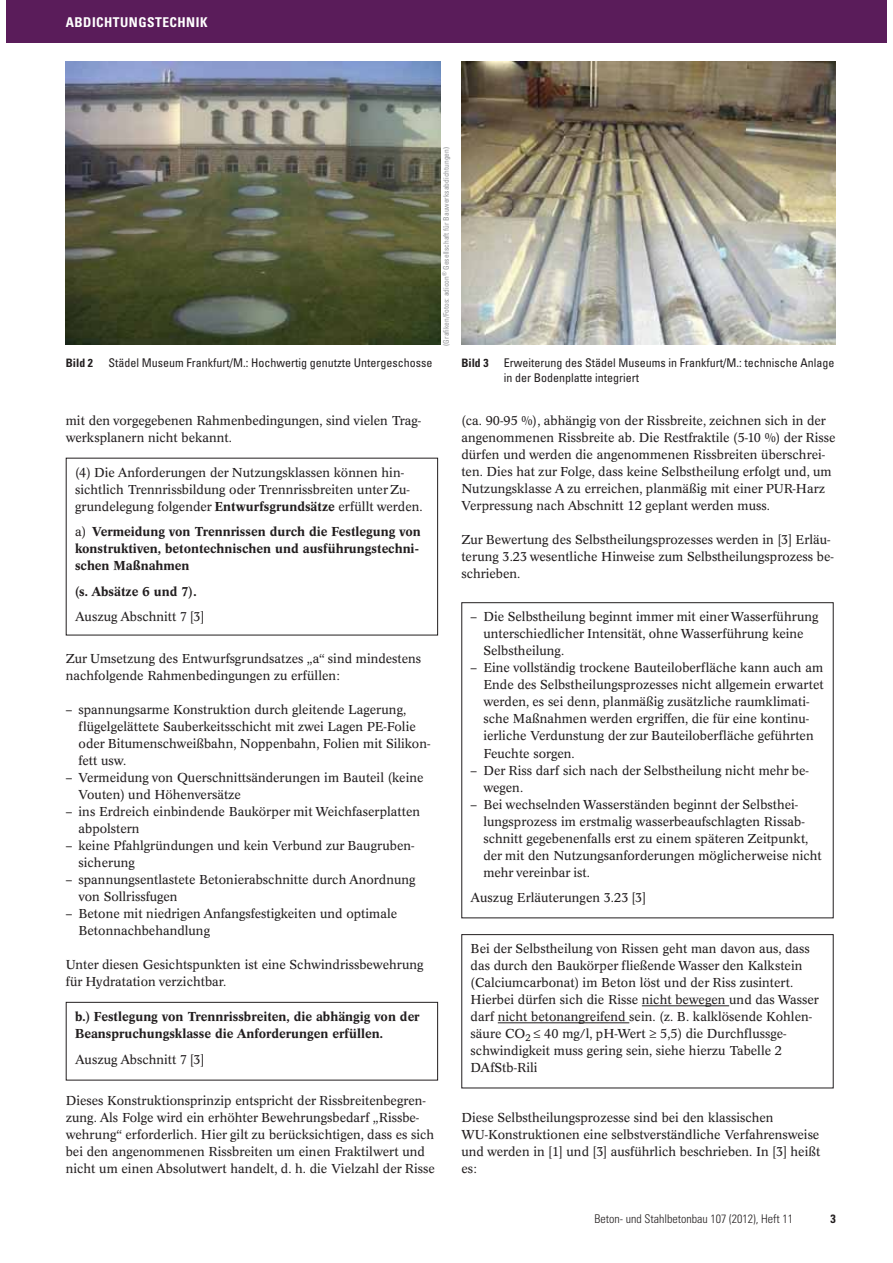
<style>
.page{position:relative;width:893px;height:1263px;background:#fff}
.page>*{position:absolute;margin:0;border:0;box-sizing:border-box;transform-origin:0 0}
.t1{font:700 condensed 13.5px "Univers LT Std";letter-spacing:.035em;color:#fff}
.t2{font:12.75px/17px "Concorde BQ";color:#221e1f}
.t3{font:500 12.75px/17px "Concorde BQ";color:#221e1f;text-align:justify}
.t4{font:condensed 12px/15px "Univers LT Std";color:#221e1f}
.t5{font:300 condensed 12px "Univers LT Std";color:#221e1f}
.t6{font:700 condensed 12px "Univers LT Std";color:#221e1f}
.t7{font:700 condensed 11.55px "Univers LT Std";color:#221e1f}
.t8{font:condensed 7.5px "Univers LT Std";color:#939598}
.s1{font-weight:500}
.s2{font-weight:400}
</style>
<div class="page">
<div style="left:6px;top:0;width:880px;height:43px;background:#5a1c5a"></div>
<div style="left:66px;top:1002px;width:372px;height:78px;border:1px solid #221e1f"></div>
<div style="left:461px;top:934px;width:372px;height:154px;border:1px solid #221e1f"></div>
<hr style="left:642px;top:1006px;width:87px;height:1px;background:#221e1f">
<hr style="left:498px;top:1023px;width:131px;height:1px;background:#221e1f">
<img style="left:461px;top:61px;width:374px;height:284px">
<img style="left:66px;top:61px;width:374px;height:284px">
<p class="t1" style="left:66px;top:16px;width:143px">ABDICHTUNGSTECHNIK</p>
<p class="t7" style="left:66px;top:358px;width:29px">Bild 2</p>
<p class="t4" style="left:108px;top:356px;width:325px">Städel Museum Frankfurt/M.: Hochwertig genutzte Untergeschosse</p>
<p class="t8" style="left:443px;top:346px;width:200px;rotate:-90deg">(Grafiken/Fotos: adicon<sup>®</sup> Gesellschaft für Bauwerksabdichtungen)</p>
<p class="t7" style="left:461px;top:358px;width:29px">Bild 3</p>
<p class="t4" style="left:504px;top:356px;width:332px">Erweiterung des Städel Museums in Frankfurt/M.: technische Anlage in der Bodenplatte integriert</p>
<p class="t2" style="left:66px;top:413px;width:357px">mit den vorgegebenen Rahmenbedingungen, sind vielen Trag&shy;werksplanern nicht bekannt.</p>
<p class="t2" style="left:75px;top:465px;width:349px">(4) Die Anforderungen der Nutzungsklassen können hin&shy;sichtlich Trennrissbildung oder Trennrissbreiten unter Zu&shy;grundelegung folgender <span class="s1">Entwurfsgrundsätze</span> erfüllt werden.</p>
<p class="t3" style="left:75px;top:525px;width:347px"><span class="s2">a)</span> Vermeidung von Trennrissen durch die Festlegung von konstruktiven, betontechnischen und ausführungstechni&shy;schen Maßnahmen</p>
<p class="t3" style="left:75px;top:584px;width:123px">(s. Absätze 6 und 7).</p>
<p class="t2" style="left:75px;top:610px;width:131px">Auszug Abschnitt 7 [3]</p>
<p class="t2" style="left:66px;top:651px;width:357px">Zur Umsetzung des Entwurfsgrundsatzes „a“ sind mindestens nachfolgende Rahmenbedingungen zu erfüllen:</p>
<p class="t2" style="left:79px;top:702px;width:353px;text-indent:-13px">– spannungsarme Konstruktion durch gleitende Lagerung, flügelgelättete Sauberkeitsschicht mit zwei Lagen PE-Folie oder Bitumenschweißbahn, Noppenbahn, Folien mit Silikon&shy;fett usw.</p>
<p class="t2" style="left:79px;top:770px;width:346px;text-indent:-13px">– Vermeidung von Querschnittsänderungen im Bauteil (keine<br>Vouten) und Höhenversätze</p>
<p class="t2" style="left:79px;top:804px;width:343px;text-indent:-13px">– ins Erdreich einbindende Baukörper mit Weichfaserplatten abpolstern</p>
<p class="t2" style="left:79px;top:838px;width:337px;text-indent:-13px">– keine Pfahlgründungen und kein Verbund zur Baugruben - sicherung</p>
<p class="t2" style="left:79px;top:872px;width:338px;text-indent:-13px">– spannungsentlastete Betonierabschnitte durch Anordnung von Sollrissfugen</p>
<p class="t2" style="left:79px;top:906px;width:320px;text-indent:-13px">– Betone mit niedrigen Anfangsfestigkeiten und optimale<br>Betonnachbehandlung</p>
<p class="t2" style="left:66px;top:957px;width:359px">Unter diesen Gesichtspunkten ist eine Schwindrissbewehrung für Hydratation verzichtbar.</p>
<p class="t3" style="left:75px;top:1009px;width:346px">b.) Festlegung von Trennrissbreiten, die abhängig von der<br>Beanspruchungsklasse die Anforderungen erfüllen.</p>
<p class="t2" style="left:75px;top:1052px;width:131px">Auszug Abschnitt 7 [3]</p>
<p class="t2" style="left:66px;top:1093px;width:370px">Dieses Konstruktionsprinzip entspricht der Rissbreitenbegren&shy;zung. Als Folge wird ein erhöhter Bewehrungsbedarf „Rissbe&shy;wehrung“ erforderlich. Hier gilt zu berücksichtigen, dass es sich bei den angenommenen Rissbreiten um einen Fraktilwert und nicht um einen Absolutwert handelt, d. h. die Vielzahl der Risse</p>
<p class="t2" style="left:461px;top:413px;width:376px">(ca. 90-95 %), abhängig von der Rissbreite, zeichnen sich in der angenommenen Rissbreite ab. Die Restfraktile (5-10 %) der Risse dürfen und werden die angenommenen Rissbreiten überschrei&shy;ten. Dies hat zur Folge, dass keine Selbstheilung erfolgt und, um Nutzungsklasse A zu erreichen, planmäßig mit einer PUR-Harz Verpressung nach Abschnitt 12 geplant werden muss.</p>
<p class="t2" style="left:461px;top:532px;width:374px">Zur Bewertung des Selbstheilungsprozesses werden in [3] Erläu&shy;terung 3.23 wesentliche Hinweise zum Selbstheilungsprozess be&shy;schrieben.</p>
<p class="t2" style="left:483px;top:610px;width:337px;text-indent:-13px">– Die Selbstheilung beginnt immer mit einer Wasserführung unterschiedlicher Intensität, ohne Wasserführung keine<br>Selbstheilung.</p>
<p class="t2" style="left:483px;top:661px;width:342px;text-indent:-13px">– Eine vollständig trockene Bauteiloberfläche kann auch am Ende des Selbstheilungsprozesses nicht allgemein erwartet werden, es sei denn, planmäßig zusätzliche raumklimati&shy;sche Maßnahmen werden ergriffen, die für eine kontinu&shy;ierliche Verdunstung der zur Bauteiloberfläche geführten Feuchte sorgen.</p>
<p class="t2" style="left:483px;top:763px;width:327px;text-indent:-13px">– Der Riss darf sich nach der Selbstheilung nicht mehr be - wegen.</p>
<p class="t2" style="left:483px;top:797px;width:340px;text-indent:-13px">– Bei wechselnden Wasserständen beginnt der Selbsthei&shy;lungsprozess im erstmalig wasserbeaufschlagten Rissab&shy;schnitt gegebenenfalls erst zu einem späteren Zeitpunkt, der mit den Nutzungsanforderungen möglicherweise nicht mehr vereinbar ist.</p>
<p class="t2" style="left:470px;top:890px;width:177px">Auszug Erläuterungen 3.23 [3]</p>
<p class="t2" style="left:470px;top:942px;width:350px">Bei der Selbstheilung von Rissen geht man davon aus, dass das durch den Baukörper fließende Wasser den Kalkstein (Calciumcarbonat) im Beton löst und der Riss zusintert.<br>Hierbei dürfen sich die Risse nicht bewegen und das Wasser darf nicht betonangreifend sein. (z. B. kalklösende Kohlen&shy;säure CO<sub>2</sub> ≤ 40 mg/l, pH-Wert ≥ 5,5) die Durchflussge&shy;schwindigkeit muss gering sein, siehe hierzu Tabelle 2<br>DAfStb-Rili</p>
<p class="t2" style="left:461px;top:1111px;width:360px">Diese Selbstheilungsprozesse sind bei den klassischen WU-Konstruktionen eine selbstverständliche Verfahrensweise und werden in [1] und [3] ausführlich beschrieben. In [3] heißt es:</p>
<p class="t5" style="left:594px;top:1212px;width:200px">Beton- und Stahlbetonbau 107 (2012), Heft 11</p>
<p class="t6" style="left:830px;top:1214px;width:7px">3</p>
</div>
